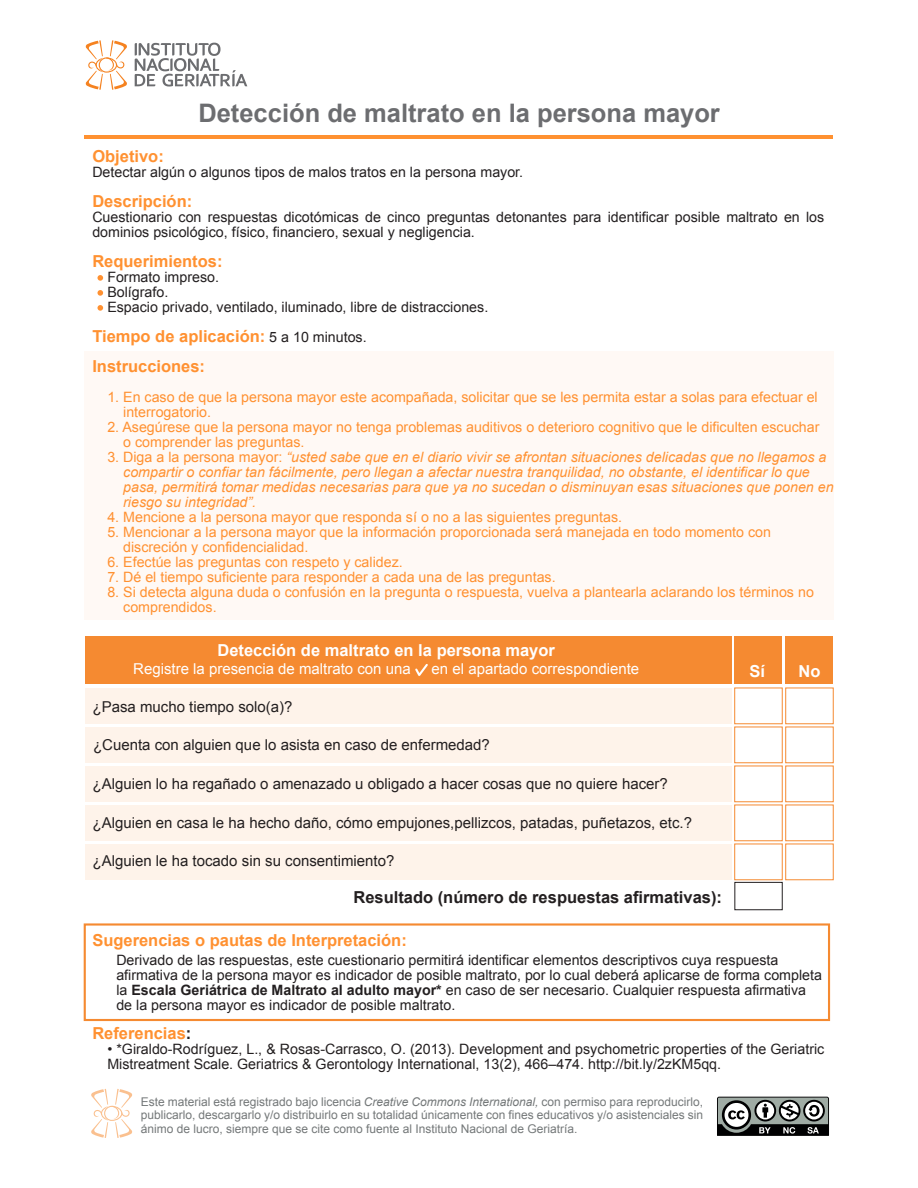
<style>
.page{position:relative;width:918px;height:1188px;background:#fff}
.page>*{position:absolute;margin:0;border:0;box-sizing:border-box;transform-origin:0 0}
.t1{font:700 25.5px "Arial";color:#6c6d70}
.t2{font:700 16.5px "Arial";color:#ff9131}
.t3{font:700 16.5px "Arial";color:#231f20}
.t4{font:700 16.5px "Arial";color:#fff}
.t5{font:15px "Arial";color:#231f20}
.t6{font:15px "Arial";color:#fff}
.t7{font:14.25px/15px "Arial";color:#231f20}
.t8{font:14.25px/15px "Arial";color:#ff9131}
.t9{font:italic 14.25px/15px "Arial";color:#ff9131}
.t10{font:12px/13.5px "Arial";color:#747879;text-align:justify}
.s1{font-weight:400;font-size:14.25px;color:#231f20}
.s2{font-style:normal}
.s3{font-weight:700}
.s4{color:#231f20}
.s5{font-style:italic}
</style>
<div class="page">
<div style="left:85px;top:727px;width:647px;height:36px;background:#fef3ea"></div>
<div style="left:85px;top:766px;width:647px;height:36px;background:#fef3ea"></div>
<div style="left:85px;top:805px;width:647px;height:36px;background:#fef3ea"></div>
<div style="left:85px;top:844px;width:647px;height:36px;background:#fef3ea"></div>
<div style="left:85px;top:688px;width:647px;height:36px;background:#fef3ea"></div>
<div style="left:85px;top:637px;width:647px;height:47px;background:#f58a31"></div>
<div style="left:785px;top:688px;width:49px;height:36px;border:1px solid #f58a31"></div>
<div style="left:734px;top:688px;width:49px;height:36px;border:1px solid #f58a31"></div>
<div style="left:785px;top:727px;width:49px;height:36px;border:1px solid #f58a31"></div>
<div style="left:734px;top:727px;width:49px;height:36px;border:1px solid #f58a31"></div>
<div style="left:785px;top:766px;width:49px;height:36px;border:1px solid #f58a31"></div>
<div style="left:734px;top:766px;width:49px;height:36px;border:1px solid #f58a31"></div>
<div style="left:785px;top:805px;width:49px;height:36px;border:1px solid #f58a31"></div>
<div style="left:734px;top:805px;width:49px;height:36px;border:1px solid #f58a31"></div>
<div style="left:785px;top:844px;width:49px;height:36px;border:1px solid #f58a31"></div>
<div style="left:734px;top:844px;width:49px;height:36px;border:1px solid #f58a31"></div>
<div style="left:84px;top:351px;width:750px;height:269px;background:#fff9f5"></div>
<hr style="left:84px;top:135px;width:749px;height:3px;background:#ff9131">
<svg style="left:98px;top:275px;width:5px;height:6px"></svg>
<svg style="left:98px;top:290px;width:5px;height:6px"></svg>
<svg style="left:98px;top:305px;width:5px;height:6px"></svg>
<svg style="left:91px;top:1089px;width:41px;height:49px"></svg>
<svg style="left:717px;top:1097px;width:112px;height:39px"></svg>
<svg style="left:135px;top:43px;width:112px;height:44px"></svg>
<svg style="left:86px;top:40px;width:41px;height:50px"></svg>
<div style="left:735px;top:637px;width:47px;height:47px;background:#f58a31"></div>
<div style="left:786px;top:637px;width:47px;height:47px;background:#f58a31"></div>
<div style="left:734px;top:882px;width:49px;height:28px;background:#fff;border:1px solid #231f20"></div>
<svg style="left:415px;top:664px;width:13px;height:12px"></svg>
<div style="left:84px;top:923px;width:746px;height:98px;border:2px solid #f58a31"></div>
<h1 class="t1" style="left:198px;top:96px;width:523px">Detección de maltrato en la persona mayor</h1>
<p class="t2" style="left:92px;top:145px;width:73px">Objetivo:</p>
<p class="t7" style="left:92px;top:164px;width:432px">Detectar algún o algunos tipos de malos tratos en la persona mayor.</p>
<p class="t2" style="left:92px;top:190px;width:101px">Descripción:</p>
<p class="t7" style="left:92px;top:209px;width:733px">Cuestionario con respuestas dicotómicas de cinco preguntas detonantes para identificar posible maltrato en los dominios psicológico, físico, financiero, sexual y negligencia.</p>
<p class="t2" style="left:92px;top:250px;width:132px">Requerimientos:</p>
<p class="t7" style="left:107px;top:269px;width:382px">Formato impreso.<br>Bolígrafo.<br>Espacio privado, ventilado, iluminado, libre de distracciones.</p>
<p class="t2" style="left:92px;top:325px;width:276px">Tiempo de aplicación: <span class="s1">5 a 10 minutos.</span></p>
<p class="t2" style="left:92px;top:355px;width:114px">Instrucciones:</p>
<p class="t8" style="left:123px;top:389px;width:696px;text-indent:-16px">1. En caso de que la persona mayor este acompañada, solicitar que se les permita estar a solas para efectuar el interrogatorio.</p>
<p class="t8" style="left:123px;top:419px;width:698px;text-indent:-16px">2. Asegúrese que la persona mayor no tenga problemas auditivos o deterioro cognitivo que le dificulten escuchar o comprender las preguntas.</p>
<p class="t9" style="left:123px;top:450px;width:712px;text-indent:-16px"><span class="s2">3. Diga a la persona mayor:</span> “usted sabe que en el diario vivir se afrontan situaciones delicadas que no llegamos a compartir o confiar tan fácilmente, pero llegan a afectar nuestra tranquilidad, no obstante, el identificar lo que pasa, permitirá tomar medidas necesarias para que ya no sucedan o disminuyan esas situaciones que ponen en riesgo su integridad”.</p>
<p class="t8" style="left:107px;top:510px;width:516px">4. Mencione a la persona mayor que responda sí o no a las siguientes preguntas.</p>
<p class="t8" style="left:123px;top:525px;width:649px;text-indent:-16px">5. Mencionar a la persona mayor que la información proporcionada será manejada en todo momento con discreción y confidencialidad.</p>
<p class="t8" style="left:107px;top:555px;width:297px">6. Efectúe las preguntas con respeto y calidez.</p>
<p class="t8" style="left:107px;top:570px;width:450px">7. Dé el tiempo suficiente para responder a cada una de las preguntas.</p>
<p class="t8" style="left:123px;top:585px;width:692px;text-indent:-16px">8. Si detecta alguna duda o confusión en la pregunta o respuesta, vuelva a plantearla aclarando los términos no comprendidos.</p>
<p class="t4" style="left:218px;top:639px;width:339px">Detección de maltrato en la persona mayor</p>
<p class="t6" style="left:133px;top:659px;width:279px">Registre la presencia de maltrato con una</p>
<p class="t6" style="left:432px;top:659px;width:209px">en el apartado correspondiente</p>
<p class="t5" style="left:93px;top:697px;width:202px">¿Pasa mucho tiempo solo(a)?</p>
<p class="t5" style="left:93px;top:735px;width:398px">¿Cuenta con alguien que lo asista en caso de enfermedad?</p>
<p class="t5" style="left:93px;top:774px;width:577px">¿Alguien lo ha regañado o amenazado u obligado a hacer cosas que no quiere hacer?</p>
<p class="t5" style="left:93px;top:813px;width:601px">¿Alguien en casa le ha hecho daño, cómo empujones,pellizcos, patadas, puñetazos, etc.?</p>
<p class="t5" style="left:93px;top:850px;width:303px">¿Alguien le ha tocado sin su consentimiento?</p>
<p class="t3" style="left:353px;top:886px;width:370px">Resultado (número de respuestas afirmativas):</p>
<p class="t4" style="left:750px;top:661px;width:17px">Sí</p>
<p class="t4" style="left:798px;top:661px;width:23px">No</p>
<p class="t2" style="left:92px;top:929px;width:316px">Sugerencias o pautas de Interpretación:</p>
<p class="t7" style="left:116px;top:953px;width:707px">Derivado de las respuestas, este cuestionario permitirá identificar elementos descriptivos cuya respuesta afirmativa de la persona mayor es indicador de posible maltrato, por lo cual deberá aplicarse de forma completa la <span class="s3">Escala Geriátrica de Maltrato al adulto mayor*</span> en caso de ser necesario. Cualquier respuesta afirmativa de la persona mayor es indicador de posible maltrato.</p>
<p class="t2" style="left:92px;top:1023px;width:101px">Referencias<span class="s4">:</span></p>
<p class="t7" style="left:107px;top:1042px;width:719px">• *Giraldo-Rodríguez, L., &amp; Rosas-Carrasco, O. (2013). Development and psychometric properties of the Geriatric<br>Mistreatment Scale. Geriatrics &amp; Gerontology International, 13(2), 466–474. http://bit.ly/2zKM5qq.</p>
<p class="t10" style="left:141px;top:1095px;width:564px">Este material está registrado bajo licencia <span class="s5">Creative Commons International,</span> con permiso para reproducirlo, publicarlo, descargarlo y/o distribuirlo en su totalidad únicamente con fines educativos y/o asistenciales sin ánimo de lucro, siempre que se cite como fuente al Instituto Nacional de Geriatría.</p>
</div>
